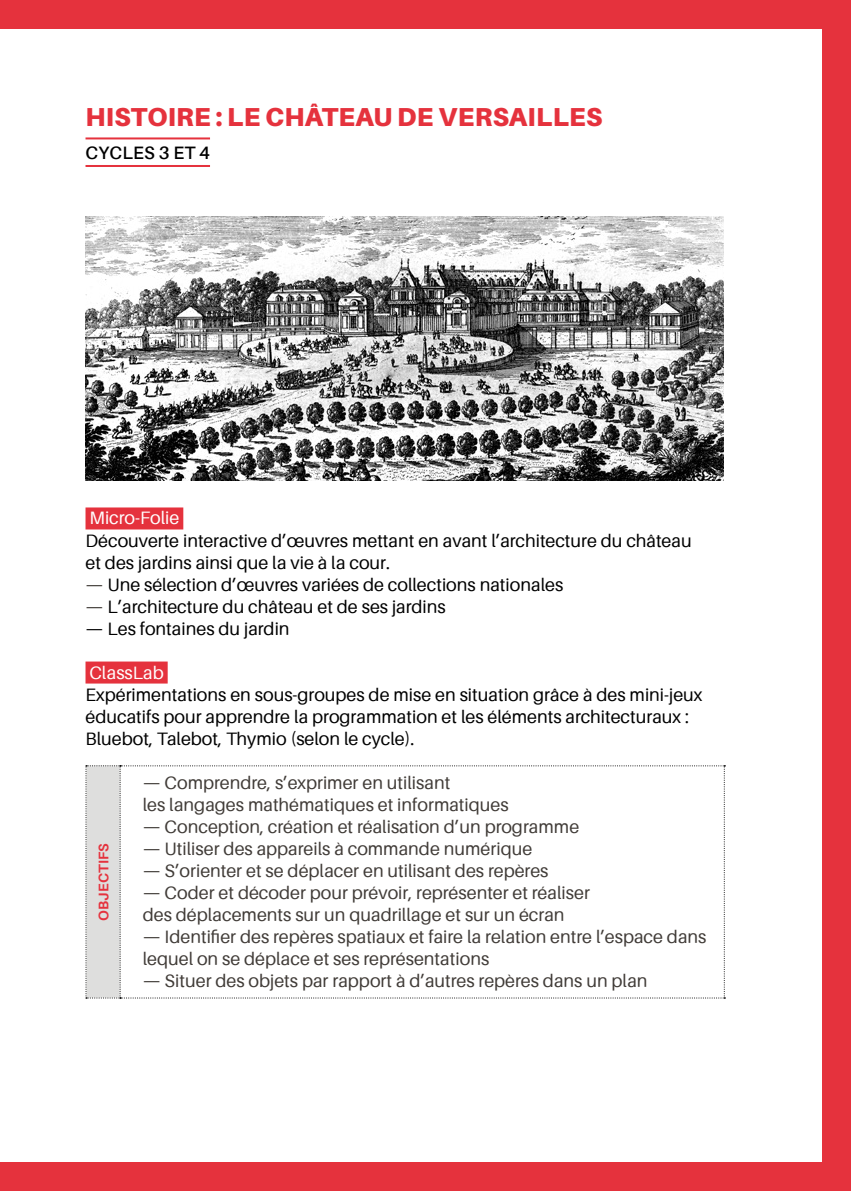
<style>
.page{position:relative;width:851px;height:1191px;background:#fff}
.page>*{position:absolute;margin:0;border:0;box-sizing:border-box;transform-origin:0 0}
.t1{font:900 26px "Aileron";letter-spacing:.01em;color:#e5323d}
.t2{font:18px/22px "Aileron";color:#413c38}
.t3{font:18px/22px "Aileron";color:#000}
.t4{font:18px "Aileron";color:#fff}
.t5{font:600 18px "Aileron";letter-spacing:.01em;color:#000}
.t6{font:700 14px "Aileron";letter-spacing:.01em;color:#e5323d}
.s1{color:#413c38}
</style>
<div class="page">
<div style="left:822px;top:0;width:28px;height:1191px;background:#e5323d"></div>
<div style="left:0;top:0;width:850px;height:28px;background:#e5323d"></div>
<div style="left:0;top:1162px;width:850px;height:29px;background:#e5323d"></div>
<div style="left:85px;top:507px;width:98px;height:22px;background:#e5323d"></div>
<div style="left:85px;top:661px;width:83px;height:22px;background:#e5323d"></div>
<svg style="left:85px;top:765px;width:640px;height:233px"></svg>
<hr style="left:85px;top:137px;width:125px;height:2px;background:#e5323d">
<hr style="left:85px;top:165px;width:125px;height:2px;background:#e5323d">
<img style="left:85px;top:216px;width:638px;height:264px">
<h1 class="t1" style="left:86px;top:102px;width:518px">HISTOIRE : LE CHÂTEAU DE VERSAILLES</h1>
<p class="t5" style="left:86px;top:143px;width:126px">CYCLES 3 ET 4</p>
<p class="t4" style="left:89px;top:508px;width:91px">Micro-Folie</p>
<p class="t3" style="left:85px;top:529px;width:607px">Découverte interactive d’œuvres mettant en avant l’architecture du château et des jardins ainsi que la vie à la cour.</p>
<p class="t3" style="left:85px;top:573px;width:479px"><span class="s1">—</span> Une sélection d’œuvres variées de collections nationales</p>
<p class="t3" style="left:85px;top:595px;width:362px"><span class="s1">—</span> L’architecture du château et de ses jardins</p>
<p class="t3" style="left:85px;top:617px;width:206px">— Les fontaines du jardin</p>
<p class="t4" style="left:89px;top:662px;width:76px">ClassLab</p>
<p class="t3" style="left:85px;top:683px;width:618px">Expérimentations en sous-groupes de mise en situation grâce à des mini-jeux éducatifs pour apprendre la programmation et les éléments architecturaux :<br>Bluebot, Talebot, Thymio (selon le cycle).</p>
<p class="t6" style="left:96px;top:920px;width:79px;rotate:-90deg">OBJECTIFS</p>
<p class="t2" style="left:143px;top:771px;width:367px">— Comprendre, s’exprimer en utilisant<br>les langages mathématiques et informatiques</p>
<p class="t2" style="left:143px;top:815px;width:438px">— Conception, création et réalisation d’un programme</p>
<p class="t2" style="left:143px;top:837px;width:391px">— Utiliser des appareils à commande numérique</p>
<p class="t2" style="left:143px;top:859px;width:407px">— S’orienter et se déplacer en utilisant des repères</p>
<p class="t2" style="left:143px;top:881px;width:448px">— Coder et décoder pour prévoir, représenter et réaliser des déplacements sur un quadrillage et sur un écran</p>
<p class="t2" style="left:143px;top:925px;width:565px">— Identifier des repères spatiaux et faire la relation entre l’espace dans lequel on se déplace et ses représentations</p>
<p class="t2" style="left:143px;top:969px;width:506px">— Situer des objets par rapport à d’autres repères dans un plan</p>
</div>
